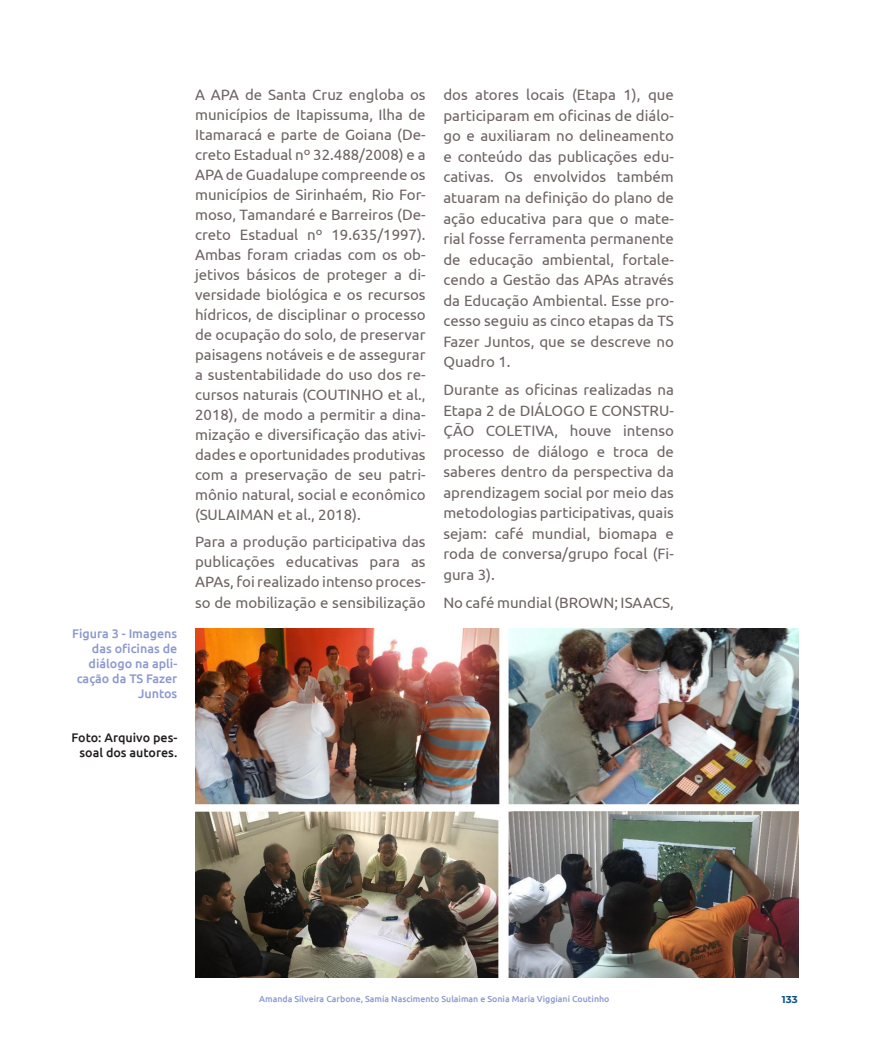
<style>
.page{position:relative;width:869px;height:1063px;background:#fff}
.page>*{position:absolute;margin:0;border:0;box-sizing:border-box;transform-origin:0 0}
.Texto{font:15px/20px "Ubuntu";color:#6e6362;text-align:justify}
.Título_Figura{font:500 12.5px/15px "Ubuntu";color:#8b99cd;text-align:right}
.Fonte_figuras{font:500 12.5px/15px "Ubuntu";color:#231f20;text-align:right}
.t1{font:700 10px "Montserrat";color:#0f5387}
.t2{font:500 8.75px "Ubuntu";color:#8b99cd}
</style>
<div class="page">
<img style="left:195px;top:629px;width:602px;height:349px">
<p class="Título_Figura" style="left:72px;top:626px;width:107px">Figura 3 - Imagens das oficinas de diálogo na apli&shy;cação da TS Fazer<br>Juntos</p>
<p class="Fonte_figuras" style="left:71px;top:730px;width:107px">Foto: Arquivo pes&shy;soal dos autores.</p>
<p class="Texto" style="left:195px;top:84px;width:232px">A APA de Santa Cruz engloba os municípios de Itapissuma, Ilha de Itamaracá e parte de Goiana (De&shy;creto Estadual nº 32.488/2008) e a APA de Guadalupe compreende os municípios de Sirinhaém, Rio For&shy;moso, Tamandaré e Barreiros (De&shy;creto Estadual nº 19.635/1997).<br>Ambas foram criadas com os ob&shy;jetivos básicos de proteger a di&shy;versidade biológica e os recursos hídricos, de disciplinar o processo de ocupação do solo, de preservar paisagens notáveis e de assegurar a sustentabilidade do uso dos re&shy;cursos naturais (COUTINHO et al., 2018), de modo a permitir a dina&shy;mização e diversificação das ativi&shy;dades e oportunidades produtivas com a preservação de seu patri&shy;mônio natural, social e econômico (SULAIMAN et al., 2018).</p>
<p class="Texto" style="left:195px;top:532px;width:232px">Para a produção participativa das publicações educativas para as APAs, foi realizado intenso proces&shy;so de mobilização e sensibilização</p>
<p class="Texto" style="left:443px;top:84px;width:232px;line-height:20.5px">dos atores locais (Etapa 1), que participaram em oficinas de diálo&shy;go e auxiliaram no delineamento e conteúdo das publicações edu&shy;cativas. Os envolvidos também atuaram na definição do plano de ação educativa para que o mate&shy;rial fosse ferramenta permanente de educação ambiental, fortale&shy;cendo a Gestão das APAs através da Educação Ambiental. Esse pro&shy;cesso seguiu as cinco etapas da TS Fazer Juntos, que se descreve no Quadro 1.</p>
<p class="Texto" style="left:443px;top:379px;width:232px;line-height:20.5px">Durante as oficinas realizadas na Etapa 2 de DIÁLOGO E CONSTRU-ÇÃO COLETIVA, houve intenso processo de diálogo e troca de saberes dentro da perspectiva da aprendizagem social por meio das metodologias participativas, quais sejam: café mundial, biomapa e roda de conversa/grupo focal (Fi&shy;gura 3).</p>
<p class="Texto" style="left:443px;top:592px;width:232px">No café mundial (BROWN; ISAACS,</p>
<p class="t2" style="left:259px;top:993px;width:352px">Amanda Silveira Carbone, Samia Nascimento Sulaiman e Sonia Maria Viggiani Coutinho</p>
<p class="t1" style="left:781px;top:992px;width:17px">133</p>
</div>
